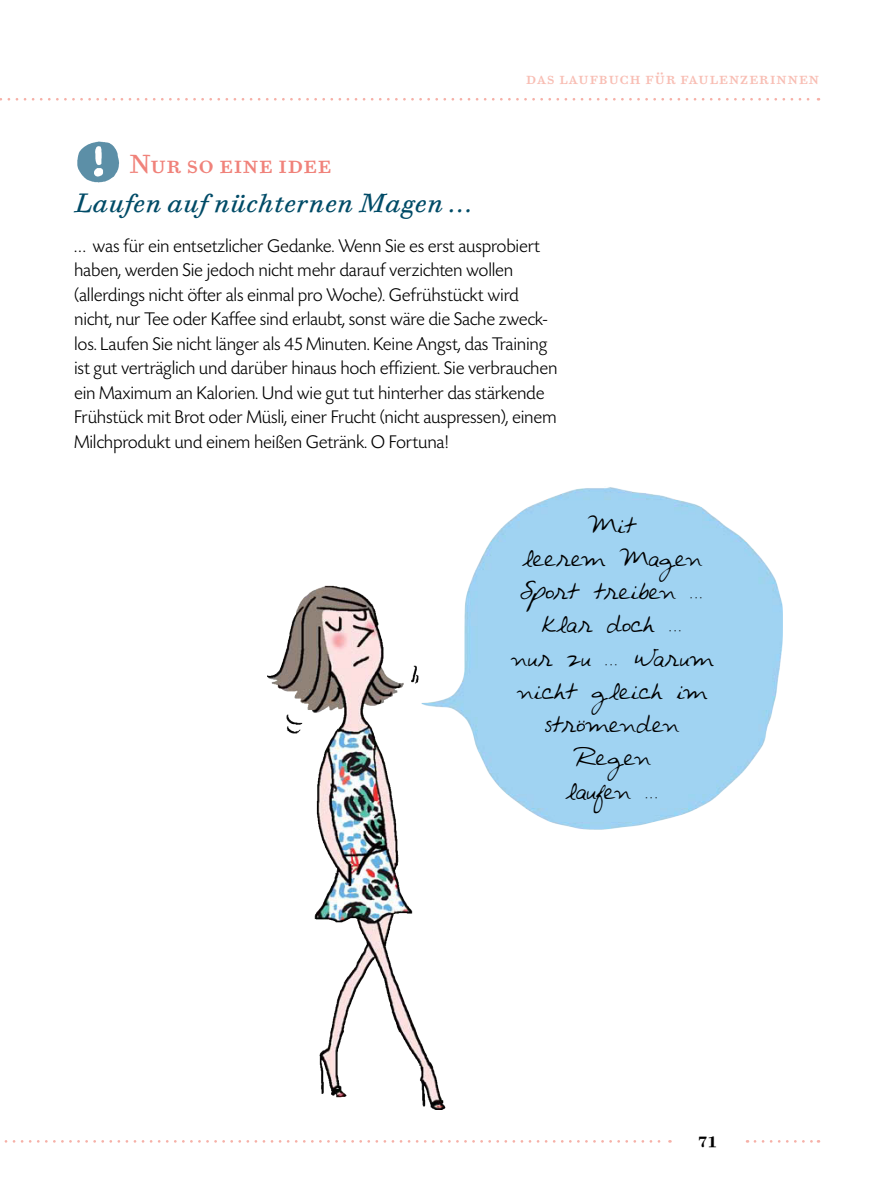
<style>
.page{position:relative;width:869px;height:1191px;background:#fff}
.page>*{position:absolute;margin:0;border:0;box-sizing:border-box;transform-origin:0 0}
.t1{font:italic 26.25px/38.9px "Bodoni Six ITCTT Book";color:#004b67}
.t2{font:300 19.25px/24.5px "Today SH";letter-spacing:.02em;color:#000}
.t3{font:19.25px/33.2px "Avantque 1";letter-spacing:-.01em;color:#000;text-align:center}
.t4{font:17.5px "Bodoni Six ITC Book SC";letter-spacing:.025em;color:#f8bdb3}
.t5{font:15.75px "Bodoni Six ITCTT Bold";color:#000}
.s1{font-family:"Bodoni Six ITC Book SC";font-style:normal;color:#f0827a}
</style>
<div class="page">
<img style="left:77px;top:141px;width:42px;height:42px">
<svg style="left:754px;top:1140px;width:64px;height:2px"></svg>
<svg style="left:4px;top:1140px;width:666px;height:2px"></svg>
<svg style="left:0;top:98px;width:818px;height:3px"></svg>
<img style="left:267px;top:487px;width:515px;height:622px">
<p class="t4" style="left:525px;top:67px;width:295px">das laufbuch für faulenzerinnen</p>
<p class="t1" style="left:74px;top:145px;width:401px;text-indent:55px"><span class="s1">Nur so eine idee<br></span>Laufen auf nüchternen Magen …</p>
<p class="t2" style="left:74px;top:234px;width:484px">... was für ein entsetzlicher Gedanke. Wenn Sie es erst ausprobiert haben, werden Sie jedoch nicht mehr darauf verzichten wollen (allerdings nicht öfter als einmal pro Woche). Gefrühstückt wird nicht, nur Tee oder Kaffee sind erlaubt, sonst wäre die Sache zweck&shy;los. Laufen Sie nicht länger als 45 Minuten. Keine Angst, das Training ist gut verträglich und darüber hinaus hoch effizient. Sie verbrauchen ein Maximum an Kalorien. Und wie gut tut hinterher das stärkende Frühstück mit Brot oder Müsli, einer Frucht (nicht auspressen), einem Milchprodukt und einem heißen Getränk. O Fortuna!</p>
<p class="t3" style="left:510px;top:509px;width:204px">Mit<br>leerem Magen<br>Sport treiben ... klar doch ...<br>nur zu ... Warum nicht gleich im strömenden<br>Regen<br>laufen ...</p>
<p class="t5" style="left:697px;top:1131px;width:22px">71</p>
</div>
